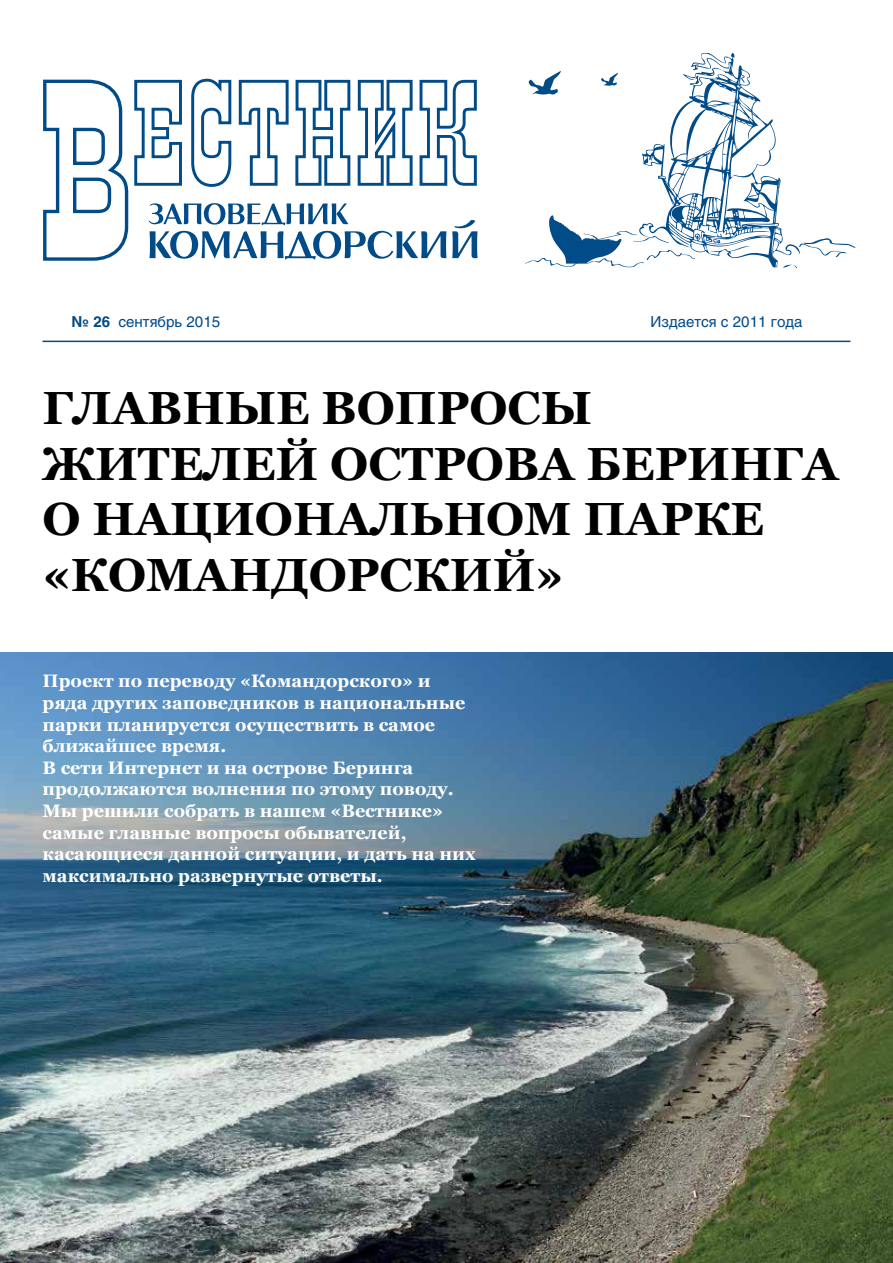
<style>
.page{position:relative;width:893px;height:1263px;background:#fff}
.page>*{position:absolute;margin:0;border:0;box-sizing:border-box;transform-origin:0 0}
.t1{font:700 46.5px/55.8px "Georgia";color:#000}
.t2{font:700 18px/21.6px "Georgia";color:#fff}
.t3{font:15px "Helios C";color:#004b88}
.s1{font-weight:700}
</style>
<div class="page">
<hr style="left:43px;top:341px;width:807px;height:1px;background:#004b88">
<svg style="left:43px;top:78px;width:435px;height:183px"></svg>
<svg style="left:525px;top:53px;width:330px;height:214px"></svg>
<img style="left:0;top:653px;width:893px;height:610px">
<p class="t3" style="left:71px;top:313px;width:150px"><span class="s1">№ 26</span> сентябрь 2015</p>
<p class="t3" style="left:651px;top:313px;width:153px">Издается с 2011 года</p>
<h1 class="t1" style="left:43px;top:377px;width:797px">ГЛАВНЫЕ ВОПРОСЫ<br>ЖИТЕЛЕЙ ОСТРОВА БЕРИНГА<br>О НАЦИОНАЛЬНОМ ПАРКЕ «КОМАНДОРСКИЙ»</h1>
<p class="t2" style="left:43px;top:669px;width:435px">Проект по переводу «Командорского» и ряда других заповедников в национальные парки планируется осуществить в самое ближайшее время.<br>В сети Интернет и на острове Беринга продолжаются волнения по этому поводу.<br>Мы решили собрать в нашем «Вестнике» самые главные вопросы обывателей, касающиеся данной ситуации, и дать на них максимально развернутые ответы.</p>
</div>
